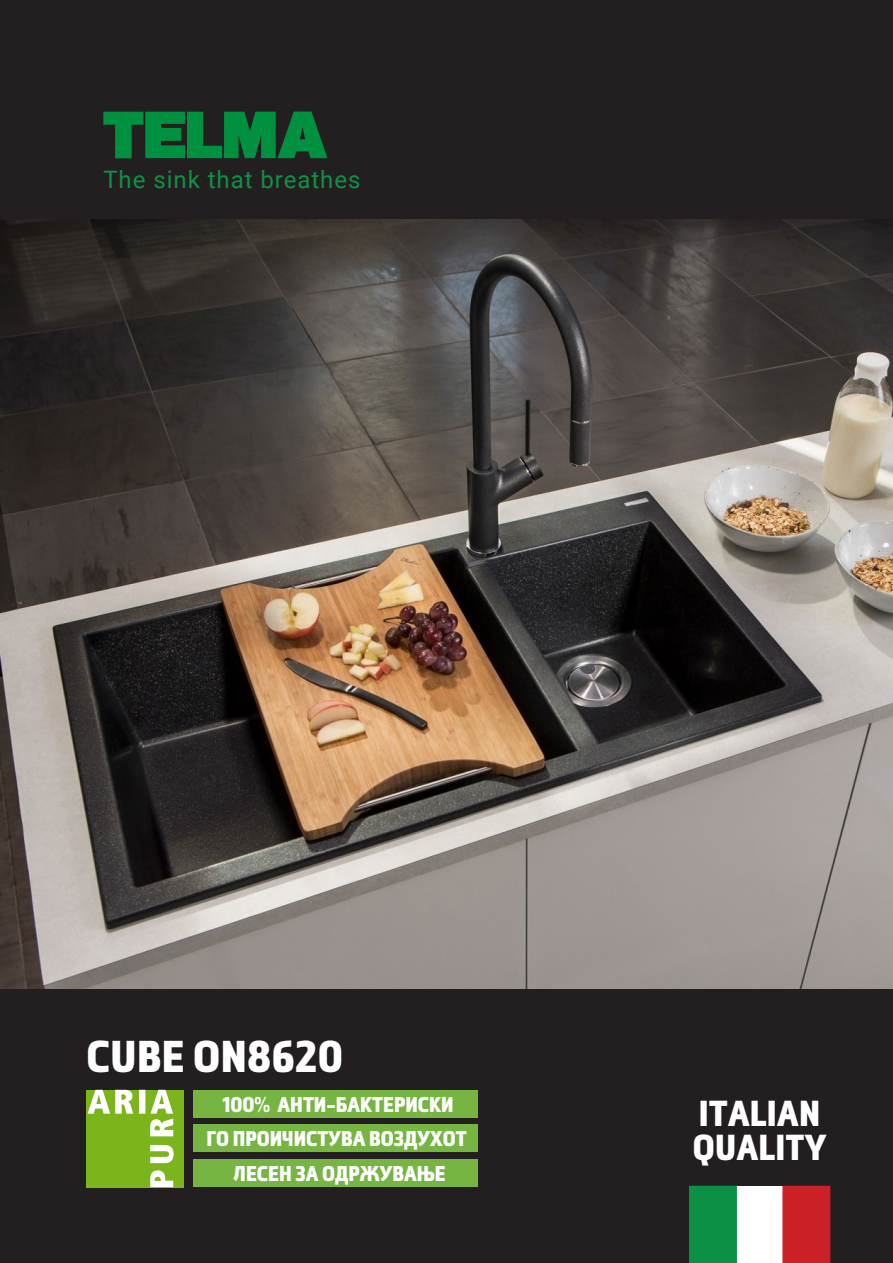
<style>
.page{position:relative;width:893px;height:1263px;background:#231f20}
.page>*{position:absolute;margin:0;border:0;box-sizing:border-box;transform-origin:0 0}
._00_-_Главен_наслов{font:900 condensed 43.8px "Metronic Pro";letter-spacing:.01em;color:#fff}
._05_-_Running_Header{font:900 condensed 35.55px/33.8px "Metronic Pro";letter-spacing:.01em;color:#fff}
._02_2_-_Текст_за_опи{font:24px "Roboto";letter-spacing:.04em;color:#0e9246}
.t1{font:900 condensed 21px "Metronic Pro";color:#fff}
</style>
<div class="page">
<img style="left:0;top:220px;width:893px;height:768px">
<svg style="left:103px;top:112px;width:224px;height:46px"></svg>
<div style="left:689px;top:1186px;width:141px;height:77px;background:#fff"></div>
<div style="left:689px;top:1186px;width:48px;height:77px;background:#0c9045"></div>
<div style="left:782px;top:1186px;width:48px;height:77px;background:#cc2027"></div>
<div style="left:87px;top:1090px;width:97px;height:97px;background:#7ab51c"></div>
<svg style="left:88px;top:1090px;width:86px;height:97px"></svg>
<div style="left:193px;top:1090px;width:284px;height:27px;background:#77b542"></div>
<div style="left:193px;top:1125px;width:284px;height:27px;background:#77b542"></div>
<div style="left:193px;top:1159px;width:284px;height:28px;background:#77b542"></div>
<p class="_02_2_-_Текст_за_опи" style="left:103px;top:163px;width:259px">The sink that breathes</p>
<p class="_00_-_Главен_наслов" style="left:87px;top:1030px;width:258px">CUBE ON8620</p>
<p class="t1" style="left:222px;top:1091px;width:233px">100% АНТИ-БАКТЕРИСКИ</p>
<p class="t1" style="left:207px;top:1126px;width:262px">ГО ПРОИЧИСТУВА ВОЗДУХОТ</p>
<p class="t1" style="left:234px;top:1161px;width:214px">ЛЕСЕН ЗА ОДРЖУВАЊЕ</p>
<p class="_05_-_Running_Header" style="left:693px;top:1096px;width:135px">ITALIAN<br>QUALITY</p>
</div>
